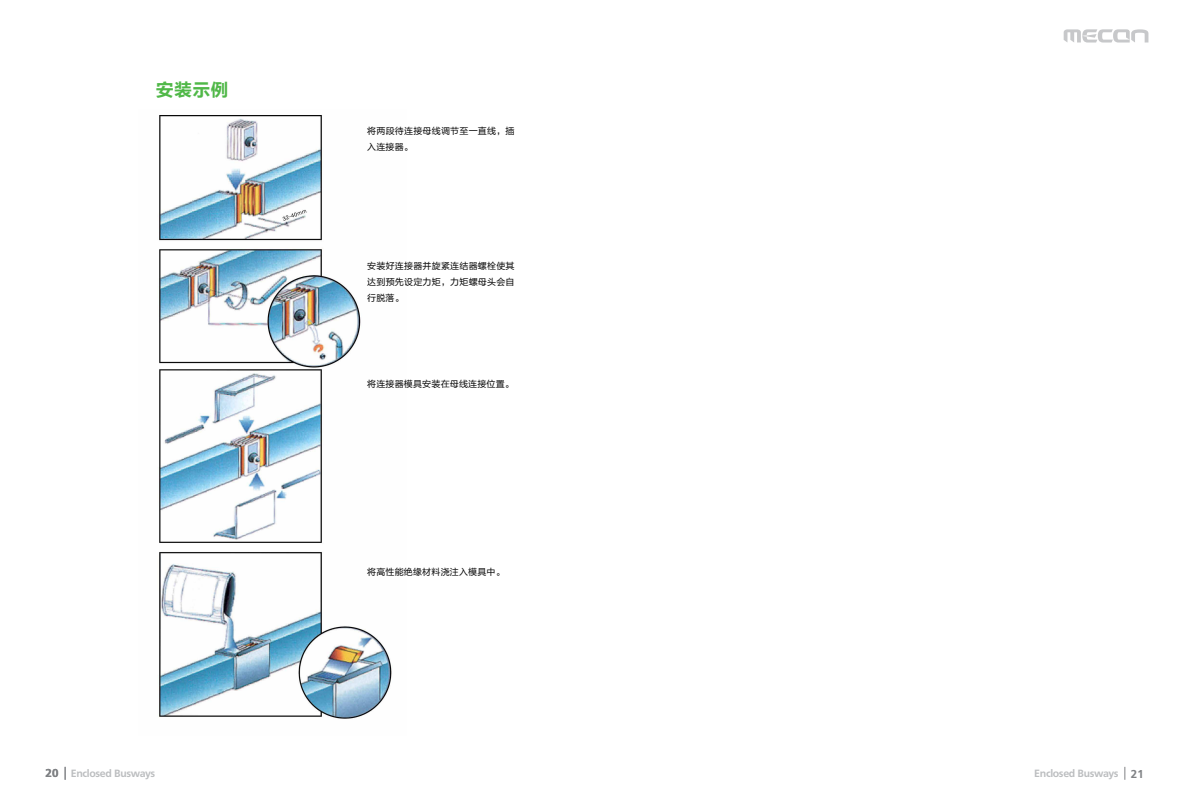
<style>
.page{position:relative;width:1191px;height:808px;background:#fff}
.page>*{position:absolute;margin:0;border:0;box-sizing:border-box;transform-origin:0 0}
.t1{font:18px "FZLTCHJW GB1 0";color:#50b848}
.t2{font:700 12px "Carto Gothic Std";color:#808285}
.t3{font:700 11px "Carto Gothic Std";letter-spacing:-.03em;color:#bcbec0}
.t4{font:9px/16px "FZLTHK GBK1 0";letter-spacing:.025em;color:#000}
.s1{font-size:12px;color:#808285}
</style>
<div class="page">
<svg style="left:1063px;top:29px;width:85px;height:14px"></svg>
<svg style="left:1124px;top:767px;width:1px;height:13px"></svg>
<img style="left:159px;top:115px;width:233px;height:604px">
<svg style="left:65px;top:767px;width:1px;height:13px"></svg>
<h1 class="t1" style="left:156px;top:79px;width:74px">安装示例</h1>
<p class="t4" style="left:367px;top:123px;width:149px">将两段待连接母线调节至一直线，插入连接器。</p>
<p class="t4" style="left:367px;top:258px;width:149px;text-align:justify">安装好连接器并旋紧连结器螺栓使其达到预先设定力矩，力矩螺母头会自行脱落。</p>
<p class="t4" style="left:367px;top:376px;width:148px">将连接器模具安装在母线连接位置。</p>
<p class="t4" style="left:367px;top:564px;width:139px">将高性能绝缘材料浇注入模具中。</p>
<h2 class="t2" style="left:45px;top:766px;width:15px">20</h2>
<p class="t3" style="left:71px;top:767px;width:86px">Enclosed Busways</p>
<p class="t3" style="left:1034px;top:767px;width:111px">Enclosed Busways <span class="s1">21</span></p>
</div>
